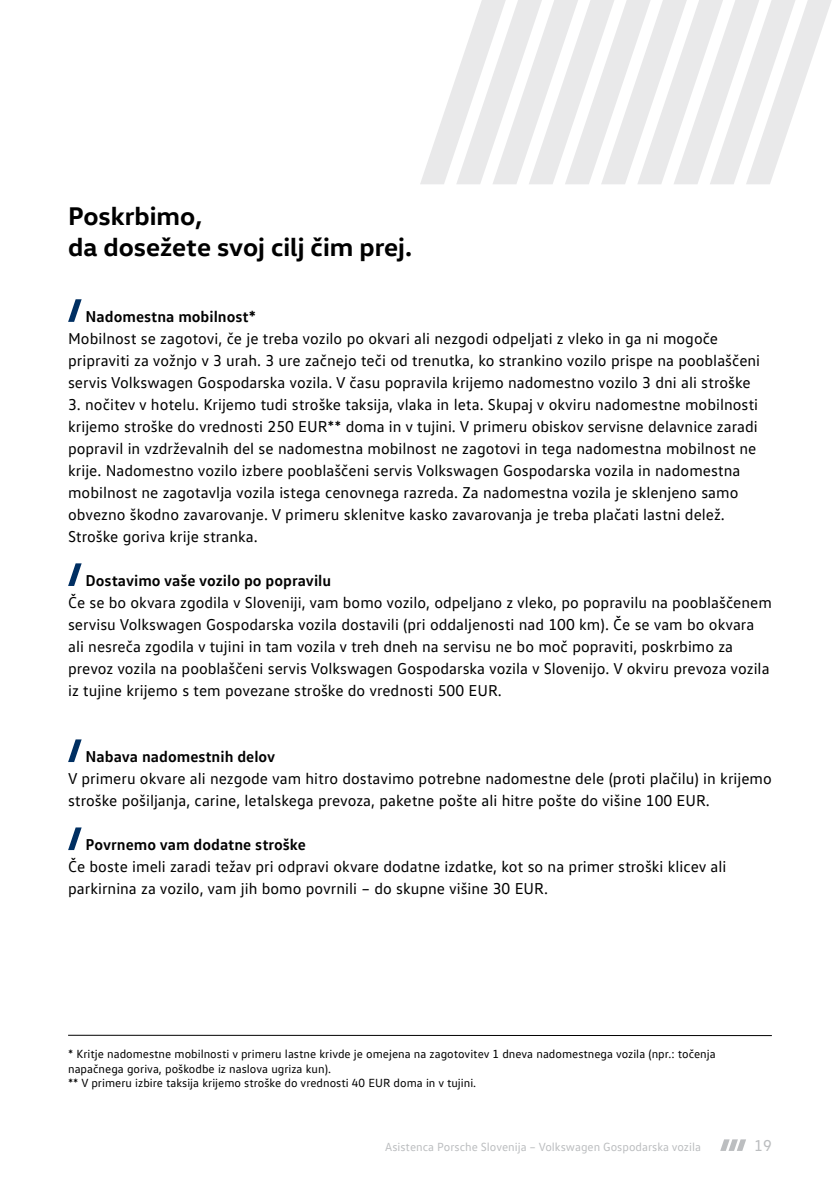
<style>
.page{position:relative;width:840px;height:1191px;background:#fff}
.page>*{position:absolute;margin:0;border:0;box-sizing:border-box;transform-origin:0 0}
.t1{font:700 26px/31.2px "VW Head";color:#000}
.t2{font:16px/22px "VW Text";color:#000}
.t3{font:700 16px "VW Text";color:#000}
.t4{font:16px "VW Text";color:#bcbec0}
.t5{font:12px/14.4px "VW Text";color:#000}
.t6{font:12px "VW Text";color:#bcbec0}
</style>
<div class="page">
<svg style="left:68px;top:299px;width:14px;height:23px"></svg>
<svg style="left:68px;top:563px;width:14px;height:23px"></svg>
<svg style="left:68px;top:739px;width:14px;height:23px"></svg>
<svg style="left:68px;top:827px;width:14px;height:23px"></svg>
<svg style="left:420px;top:0;width:411px;height:184px"></svg>
<svg style="left:720px;top:1139px;width:25px;height:12px"></svg>
<hr style="left:68px;top:1035px;width:703px;height:1px;background:#000">
<h1 class="t1" style="left:68px;top:199px;width:345px">Poskrbimo,<br>da dosežete svoj cilj čim prej.</h1>
<p class="t3" style="left:86px;top:306px;width:172px">Nadomestna mobilnost*</p>
<p class="t2" style="left:68px;top:327px;width:693px">Mobilnost se zagotovi, če je treba vozilo po okvari ali nezgodi odpeljati z vleko in ga ni mogoče pripraviti za vožnjo v 3 urah. 3 ure začnejo teči od trenutka, ko strankino vozilo prispe na pooblaščeni servis Volkswagen Gospodarska vozila. V času popravila krijemo nadomestno vozilo 3 dni ali stroške</p>
<p class="t2" style="left:68px;top:393px;width:691px">3. nočitev v hotelu. Krijemo tudi stroške taksija, vlaka in leta. Skupaj v okviru nadomestne mobilnosti krijemo stroške do vrednosti 250 EUR** doma in v tujini. V primeru obiskov servisne delavnice zaradi popravil in vzdrževalnih del se nadomestna mobilnost ne zagotovi in tega nadomestna mobilnost ne krije. Nadomestno vozilo izbere pooblaščeni servis Volkswagen Gospodarska vozila in nadomestna mobilnost ne zagotavlja vozila istega cenovnega razreda. Za nadomestna vozila je sklenjeno samo obvezno škodno zavarovanje. V primeru sklenitve kasko zavarovanja je treba plačati lastni delež.<br>Stroške goriva krije stranka.</p>
<p class="t3" style="left:86px;top:570px;width:247px">Dostavimo vaše vozilo po popravilu</p>
<p class="t2" style="left:68px;top:591px;width:704px">Če se bo okvara zgodila v Sloveniji, vam bomo vozilo, odpeljano z vleko, po popravilu na pooblaščenem servisu Volkswagen Gospodarska vozila dostavili (pri oddaljenosti nad 100 km). Če se vam bo okvara ali nesreča zgodila v tujini in tam vozila v treh dneh na servisu ne bo moč popraviti, poskrbimo za prevoz vozila na pooblaščeni servis Volkswagen Gospodarska vozila v Slovenijo. V okviru prevoza vozila iz tujine krijemo s tem povezane stroške do vrednosti 500 EUR.</p>
<p class="t3" style="left:86px;top:746px;width:191px">Nabava nadomestnih delov</p>
<p class="t2" style="left:68px;top:767px;width:704px">V primeru okvare ali nezgode vam hitro dostavimo potrebne nadomestne dele (proti plačilu) in krijemo stroške pošiljanja, carine, letalskega prevoza, paketne pošte ali hitre pošte do višine 100 EUR.</p>
<p class="t3" style="left:86px;top:834px;width:222px">Povrnemo vam dodatne stroške</p>
<p class="t2" style="left:68px;top:855px;width:659px">Če boste imeli zaradi težav pri odpravi okvare dodatne izdatke, kot so na primer stroški klicev ali parkirnina za vozilo, vam jih bomo povrnili – do skupne višine 30 EUR.</p>
<p class="t5" style="left:68px;top:1046px;width:648px">* Kritje nadomestne mobilnosti v primeru lastne krivde je omejena na zagotovitev 1 dneva nadomestnega vozila (npr.: točenja napačnega goriva, poškodbe iz naslova ugriza kun).<br>** V primeru izbire taksija krijemo stroške do vrednosti 40 EUR doma in v tujini.</p>
<p class="t6" style="left:385px;top:1139px;width:317px">Asistenca Porsche Slovenija – Volkswagen Gospodarska vozila</p>
<p class="t4" style="left:753px;top:1135px;width:19px">19</p>
</div>
